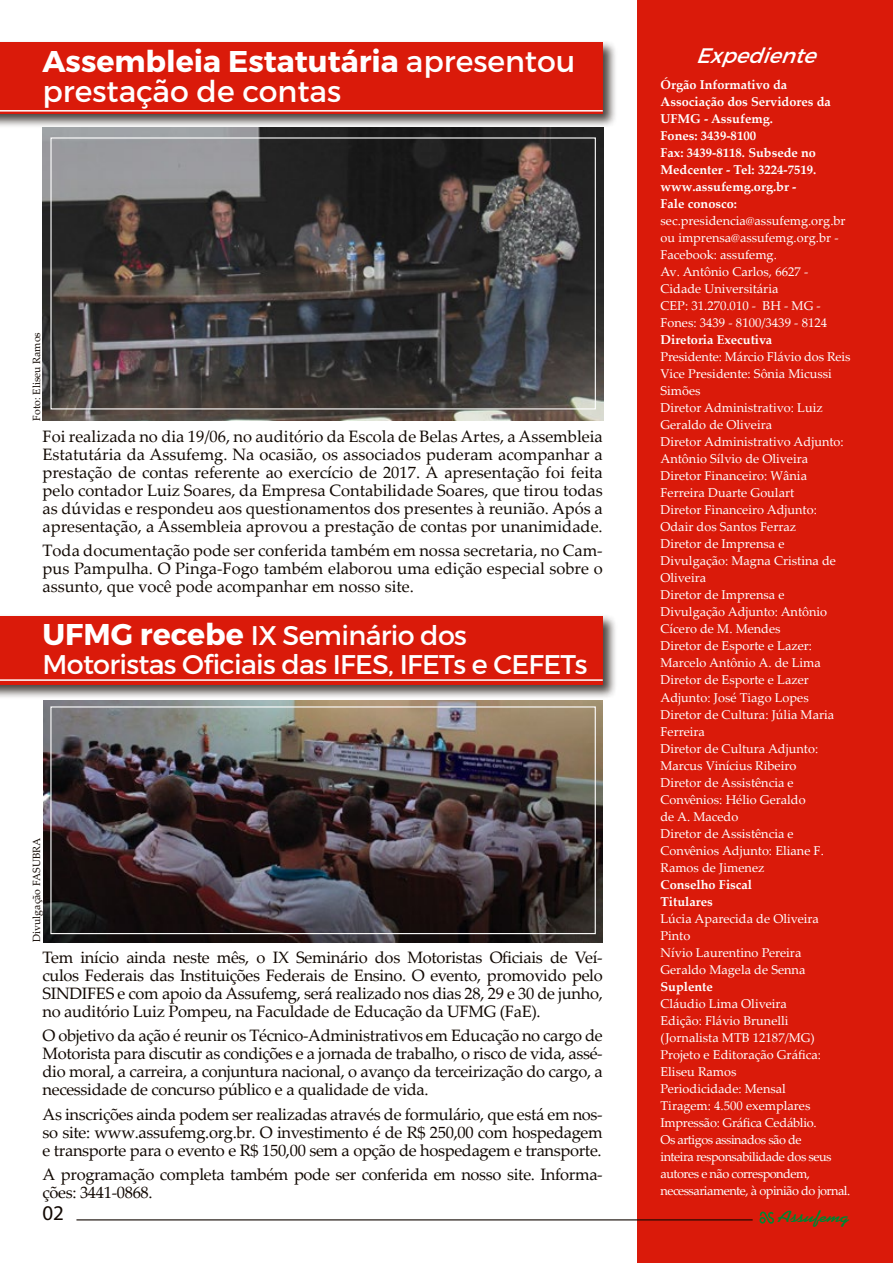
<style>
.page{position:relative;width:893px;height:1263px;background:#fff}
.page>*{position:absolute;margin:0;border:0;box-sizing:border-box;transform-origin:0 0}
.t1{font:30px/30px "Montserrat";color:#fff}
.t2{font:27px/28.5px "Montserrat";letter-spacing:-.025em;color:#fff}
.t3{font:italic 21px "Montserrat";color:#fff}
.t4{font:21px "Myriad Pro";color:#110802}
.t5{font:16.5px/18px "Palatino Linotype";letter-spacing:-.02em;color:#110802;text-align:justify}
.t6{font:700 16.5px "Koala";color:#008330;scale:1.22 1}
.t7{font:12.75px/17px "Palatino Linotype";color:#fff}
.t8{font:700 12.75px/17px "Palatino Linotype";color:#fff}
.t9{font:10.5px "Palatino Linotype";color:#110802}
.s1{font-weight:700}
.s2{font-weight:700;font-size:30px}
</style>
<div class="page">
<div style="left:637px;top:0;width:256px;height:1263px;background:#da1a0a"></div>
<svg style="left:759px;top:1211px;width:15px;height:13px"></svg>
<div style="left:759px;top:1217px;width:7px;height:6px;border:2px solid #078230;border-radius:50%"></div>
<hr style="left:76px;top:1219px;width:677px;height:1px;background:#110802">
<div style="left:0;top:40px;width:618px;height:89px;background:#110802;opacity:.75"></div>
<div style="left:0;top:43px;width:603px;height:71px;background:#da1a0a"></div>
<div style="left:0;top:613px;width:618px;height:87px;background:#110802;opacity:.75"></div>
<div style="left:0;top:616px;width:603px;height:69px;background:#da1a0a"></div>
<hr style="left:0;top:110px;width:603px;height:2px;background:#fff">
<hr style="left:0;top:679px;width:603px;height:2px;background:#fff">
<img style="left:43px;top:127px;width:561px;height:293px">
<img style="left:43px;top:700px;width:560px;height:242px">
<div style="left:50px;top:137px;width:546px;height:272px;border:1px solid #fff"></div>
<div style="left:50px;top:706px;width:546px;height:228px;border:1px solid #fff"></div>
<h1 class="t1" style="left:43px;top:46px;width:534px"><span class="s1">Assembleia Estatutária</span> apresentou prestação de contas</h1>
<p class="t9" style="left:29px;top:421px;width:90px;rotate:-90deg">Foto: Eliseu Ramos</p>
<p class="t5" style="left:43px;top:426px;width:562px">Foi realizada no dia 19/06, no auditório da Escola de Belas Artes, a Assembleia Estatutária da Assufemg. Na ocasião, os associados puderam acompanhar a prestação de contas referente ao exercício de 2017. A apresentação foi feita pelo contador Luiz Soares, da Empresa Contabilidade Soares, que tirou todas as dúvidas e respondeu aos questionamentos dos presentes à reunião. Após a apresentação, a Assembleia aprovou a prestação de contas por unanimidade.</p>
<p class="t5" style="left:43px;top:541px;width:562px">Toda documentação pode ser conferida também em nossa secretaria, no Cam&shy;pus Pampulha. O Pinga-Fogo também elaborou uma edição especial sobre o assunto, que você pode acompanhar em nosso site.</p>
<h2 class="t2" style="left:43px;top:621px;width:547px"><span class="s2">UFMG recebe</span> IX Seminário dos<br>Motoristas Oficiais das IFES, IFETs e CEFETs</h2>
<p class="t9" style="left:29px;top:942px;width:106px;rotate:-90deg">Divulgação FASUBRA</p>
<p class="t5" style="left:43px;top:948px;width:562px">Tem início ainda neste mês, o IX Seminário dos Motoristas Oficiais de Veí&shy;culos Federais das Instituições Federais de Ensino. O evento, promovido pelo SINDIFES e com apoio da Assufemg, será realizado nos dias 28, 29 e 30 de junho, no auditório Luiz Pompeu, na Faculdade de Educação da UFMG (FaE).</p>
<p class="t5" style="left:43px;top:1026px;width:562px">O objetivo da ação é reunir os Técnico-Administrativos em Educação no cargo de Motorista para discutir as condições e a jornada de trabalho, o risco de vida, assé&shy;dio moral, a carreira, a conjuntura nacional, o avanço da terceirização do cargo, a necessidade de concurso público e a qualidade de vida.</p>
<p class="t5" style="left:43px;top:1104px;width:562px">As inscrições ainda podem ser realizadas através de formulário, que está em nos&shy;so site: www.assufemg.org.br. O investimento é de R$ 250,00 com hospedagem e transporte para o evento e R$ 150,00 sem a opção de hospedagem e transporte.</p>
<p class="t5" style="left:43px;top:1165px;width:562px">A programação completa também pode ser conferida em nosso site. Informa&shy;ções: 3441-0868.</p>
<p class="t4" style="left:43px;top:1200px;width:23px">02</p>
<p class="t3" style="left:696px;top:43px;width:130px">Expediente</p>
<p class="t8" style="left:660px;top:75px;width:172px">Órgão Informativo da<br>Associação dos Servidores da<br>UFMG - Assufemg.<br>Fones: 3439-8100<br>Fax: 3439-8118. Subsede no<br>Medcenter - Tel: 3224-7519. www.assufemg.org.br -<br>Fale conosco:</p>
<p class="t7" style="left:660px;top:212px;width:187px">sec.presidencia@assufemg.org.br ou imprensa@assufemg.org.br -<br>Facebook: assufemg.<br>Av. Antônio Carlos, 6627 -<br>Cidade Universitária<br>CEP: 31.270.010 - BH - MG -<br>Fones: 3439 - 8100/3439 - 8124</p>
<p class="t8" style="left:660px;top:331px;width:113px">Diretoria Executiva</p>
<p class="t7" style="left:660px;top:348px;width:191px">Presidente: Márcio Flávio dos Reis<br>Vice Presidente: Sônia Micussi<br>Simões<br>Diretor Administrativo: Luiz<br>Geraldo de Oliveira<br>Diretor Administrativo Adjunto:<br>Antônio Sílvio de Oliveira<br>Diretor Financeiro: Wânia<br>Ferreira Duarte Goulart<br>Diretor Financeiro Adjunto:<br>Odair dos Santos Ferraz<br>Diretor de Imprensa e<br>Divulgação: Magna Cristina de<br>Oliveira<br>Diretor de Imprensa e<br>Divulgação Adjunto: Antônio<br>Cícero de M. Mendes<br>Diretor de Esporte e Lazer:<br>Marcelo Antônio A. de Lima<br>Diretor de Esporte e Lazer<br>Adjunto: José Tiago Lopes<br>Diretor de Cultura: Júlia Maria<br>Ferreira<br>Diretor de Cultura Adjunto:<br>Marcus Vinícius Ribeiro<br>Diretor de Assistência e<br>Convênios: Hélio Geraldo<br>de A. Macedo<br>Diretor de Assistência e<br>Convênios Adjunto: Eliane F.<br>Ramos de Jimenez</p>
<p class="t8" style="left:660px;top:875px;width:93px">Conselho Fiscal<br>Titulares</p>
<p class="t7" style="left:660px;top:909px;width:160px">Lúcia Aparecida de Oliveira<br>Pinto<br>Nívio Laurentino Pereira<br>Geraldo Magela de Senna</p>
<p class="t8" style="left:660px;top:978px;width:54px">Suplente</p>
<p class="t7" style="left:660px;top:994px;width:191px">Cláudio Lima Oliveira<br>Edição: Flávio Brunelli<br>(Jornalista MTB 12187/MG)<br>Projeto e Editoração Gráfica:<br>Eliseu Ramos<br>Periodicidade: Mensal<br>Tiragem: 4.500 exemplares<br>Impressão: Gráfica Cedáblio.<br>Os artigos assinados são de<br>inteira responsabilidade dos seus autores e não correspondem, necessariamente, à opinião do jornal.</p>
<p class="t6" style="left:778px;top:1207px;width:60px">Assufemg</p>
</div>
